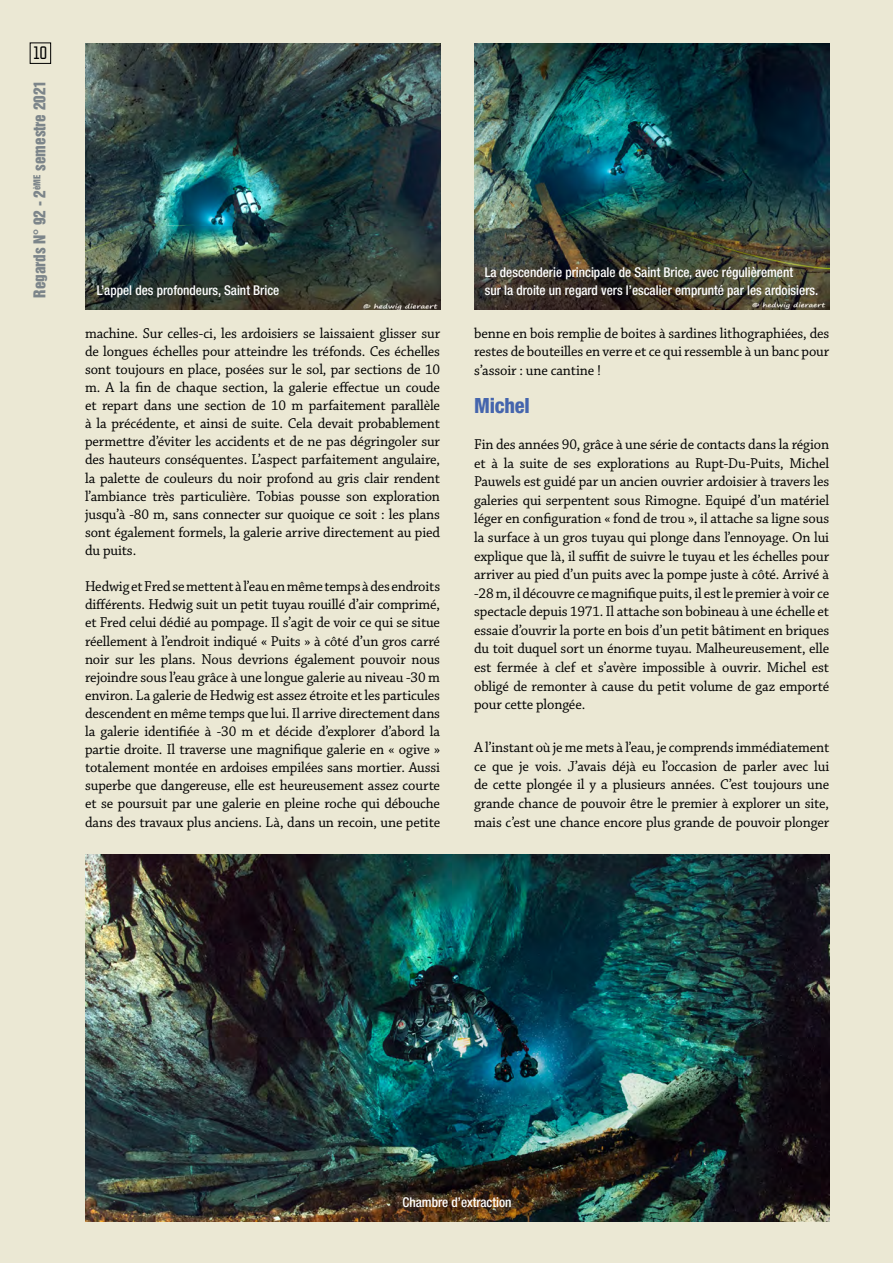
<style>
.page{position:relative;width:893px;height:1263px;background:#ebe8d4}
.page>*{position:absolute;margin:0;border:0;box-sizing:border-box;transform-origin:0 0}
.t1{font:800 condensed 21px "Helvetica Neue LT Std";letter-spacing:-.01em;color:#4565ad}
.t2{font:18px "Refrigerator Deluxe";color:#000}
.t3{font:15px/18.1px "Chaparral Pro";letter-spacing:-.01em;color:#000;text-align:justify}
.t4{font:15px "Helvetica Inserat LT Std";color:#7c858a}
.t5{font:500 condensed 13.5px/18px "Helvetica Neue LT Std";color:#fff}
</style>
<div class="page">
<div style="left:30px;top:43px;width:21px;height:21px;border:1px solid #000"></div>
<img style="left:85px;top:43px;width:355px;height:267px">
<img style="left:474px;top:43px;width:355px;height:267px">
<img style="left:85px;top:855px;width:744px;height:366px">
<p class="t2" style="left:33px;top:43px;width:15px">10</p>
<p class="t4" style="left:31px;top:298px;width:219px;rotate:-90deg">Regards N° 92 - 2<sup>èME</sup> semestre 2021</p>
<p class="t5" style="left:97px;top:281px;width:184px">L’appel des profondeurs, Saint Brice</p>
<p class="t3" style="left:85px;top:324px;width:357px">machine. Sur celles-ci, les ardoisiers se laissaient glisser sur de longues échelles pour atteindre les tréfonds. Ces échelles sont toujours en place, posées sur le sol, par sections de 10 m. A la fin de chaque section, la galerie effectue un coude et repart dans une section de 10 m parfaitement parallèle à la précédente, et ainsi de suite. Cela devait probablement permettre d’éviter les accidents et de ne pas dégringoler sur des hauteurs conséquentes. L’aspect parfaitement angulaire, la palette de couleurs du noir profond au gris clair rendent l’ambiance très particulière. Tobias pousse son exploration jusqu’à -80 m, sans connecter sur quoique ce soit : les plans sont également formels, la galerie arrive directement au pied du puits.</p>
<p class="t3" style="left:85px;top:578px;width:357px">Hedwig et Fred se mettent à l’eau en même temps à des endroits différents. Hedwig suit un petit tuyau rouillé d’air comprimé, et Fred celui dédié au pompage. Il s’agit de voir ce qui se situe réellement à l’endroit indiqué « Puits » à côté d’un gros carré noir sur les plans. Nous devrions également pouvoir nous rejoindre sous l’eau grâce à une longue galerie au niveau -30 m environ. La galerie de Hedwig est assez étroite et les particules descendent en même temps que lui. Il arrive directement dans la galerie identifiée à -30 m et décide d’explorer d’abord la partie droite. Il traverse une magnifique galerie en « ogive » totalement montée en ardoises empilées sans mortier. Aussi superbe que dangereuse, elle est heureusement assez courte et se poursuit par une galerie en pleine roche qui débouche dans des travaux plus anciens. Là, dans un recoin, une petite</p>
<p class="t5" style="left:485px;top:263px;width:335px">La descenderie principale de Saint Brice, avec régulièrement<br>sur la droite un regard vers l’escalier emprunté par les ardoisiers.</p>
<p class="t3" style="left:474px;top:324px;width:357px;line-height:18.6px">benne en bois remplie de boites à sardines lithographiées, des restes de bouteilles en verre et ce qui ressemble à un banc pour s’assoir : une cantine !</p>
<h1 class="t1" style="left:474px;top:393px;width:57px">Michel</h1>
<p class="t3" style="left:474px;top:436px;width:357px;line-height:18.6px">Fin des années 90, grâce à une série de contacts dans la région et à la suite de ses explorations au Rupt-Du-Puits, Michel Pauwels est guidé par un ancien ouvrier ardoisier à travers les galeries qui serpentent sous Rimogne. Equipé d’un matériel léger en configuration « fond de trou », il attache sa ligne sous la surface à un gros tuyau qui plonge dans l’ennoyage. On lui explique que là, il suffit de suivre le tuyau et les échelles pour arriver au pied d’un puits avec la pompe juste à côté. Arrivé à -28 m, il découvre ce magnifique puits, il est le premier à voir ce spectacle depuis 1971. Il attache son bobineau à une échelle et essaie d’ouvrir la porte en bois d’un petit bâtiment en briques du toit duquel sort un énorme tuyau. Malheureusement, elle est fermée à clef et s’avère impossible à ouvrir. Michel est obligé de remonter à cause du petit volume de gaz emporté pour cette plongée.</p>
<p class="t3" style="left:474px;top:739px;width:357px;line-height:18.6px">A l’instant où je me mets à l’eau, je comprends immédiatement ce que je vois. J’avais déjà eu l’occasion de parler avec lui de cette plongée il y a plusieurs années. C’est toujours une grande chance de pouvoir être le premier à explorer un site, mais c’est une chance encore plus grande de pouvoir plonger</p>
<p class="t5" style="left:403px;top:1193px;width:110px">Chambre d’extraction</p>
</div>
